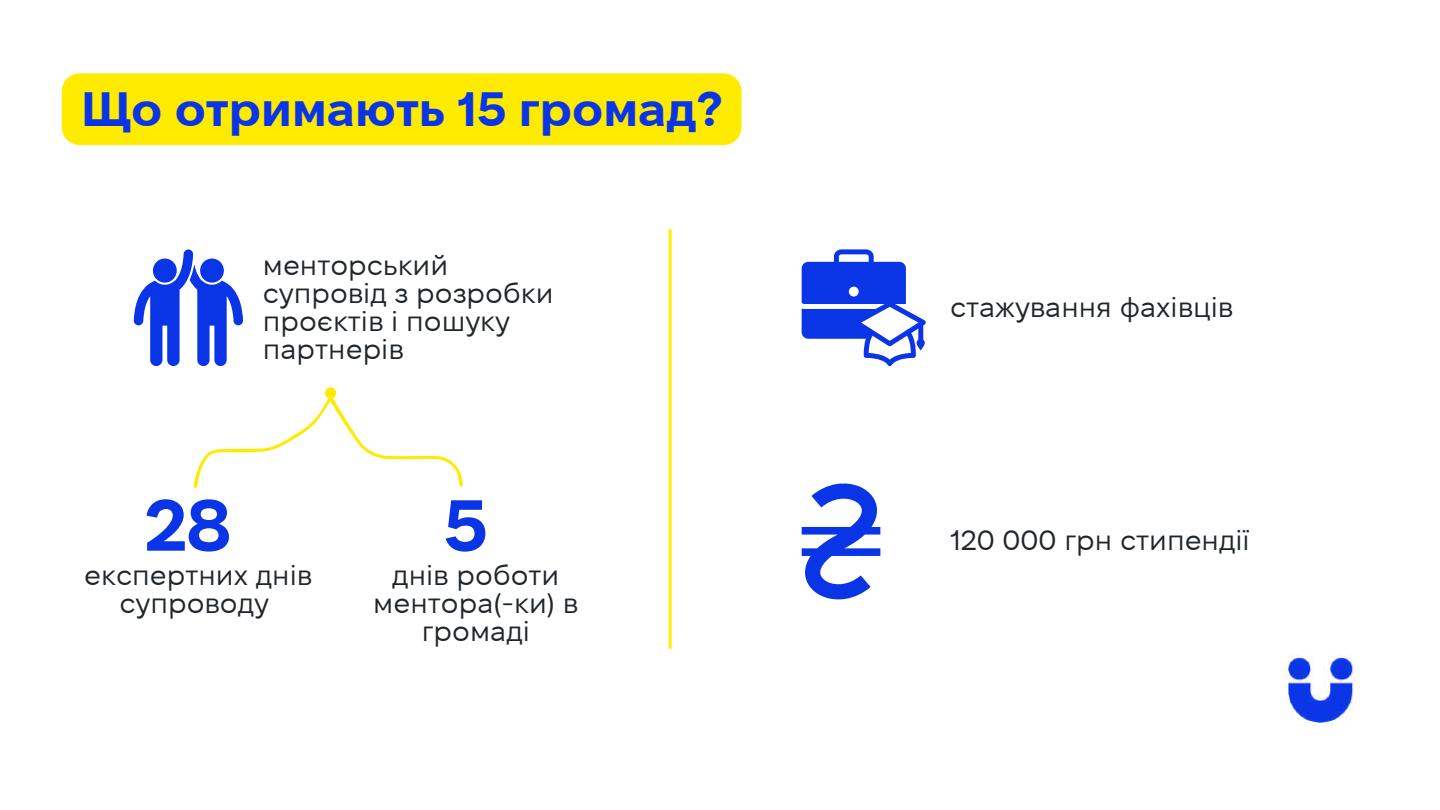
<style>
.page{position:relative;width:1440px;height:810px;background:#fff}
.page>*{position:absolute;margin:0;border:0;box-sizing:border-box;transform-origin:0 0}
.t1{font:700 72px "Mac Paw Fixel Display";color:#0a35e7}
.t2{font:700 48px "Mac Paw Fixel Display";color:#0a35e7}
.t3{font:28px/27.8px "Mac Paw Fixel Display";color:#20252b;text-align:center}
</style>
<div class="page">
<svg style="left:134px;top:249px;width:109px;height:117px"></svg>
<div style="left:200px;top:259px;width:24px;height:24px;background:#0a35e7;border-radius:50%"></div>
<div style="left:153px;top:259px;width:24px;height:24px;background:#0a35e7;border-radius:50%"></div>
<svg style="left:194px;top:387px;width:269px;height:101px"></svg>
<svg style="left:802px;top:249px;width:123px;height:117px"></svg>
<hr style="left:669px;top:229px;width:3px;height:420px;background:#ffeb00">
<svg style="left:802px;top:483px;width:78px;height:116px"></svg>
<div style="left:62px;top:73px;width:679px;height:72px;background:#ffeb00;border-radius:18px"></div>
<img style="left:1284px;top:654px;width:70px;height:72px">
<h2 class="t2" style="left:81px;top:83px;width:643px">Що отримають 15 громад?</h2>
<p class="t3" style="left:263px;top:252px;width:292px;text-align:left">менторський супровід з розробки проєктів і пошуку партнерів</p>
<h1 class="t1" style="left:145px;top:486px;width:87px">28</h1>
<p class="t3" style="left:84px;top:561px;width:229px">експертних днів супроводу</p>
<h1 class="t1" style="left:444px;top:486px;width:46px">5</h1>
<p class="t3" style="left:373px;top:561px;width:207px">днів роботи ментора(-ки) в громаді</p>
<p class="t3" style="left:950px;top:293px;width:285px">стажування фахівців</p>
<p class="t3" style="left:950px;top:527px;width:301px">120 000 грн стипендії</p>
</div>
